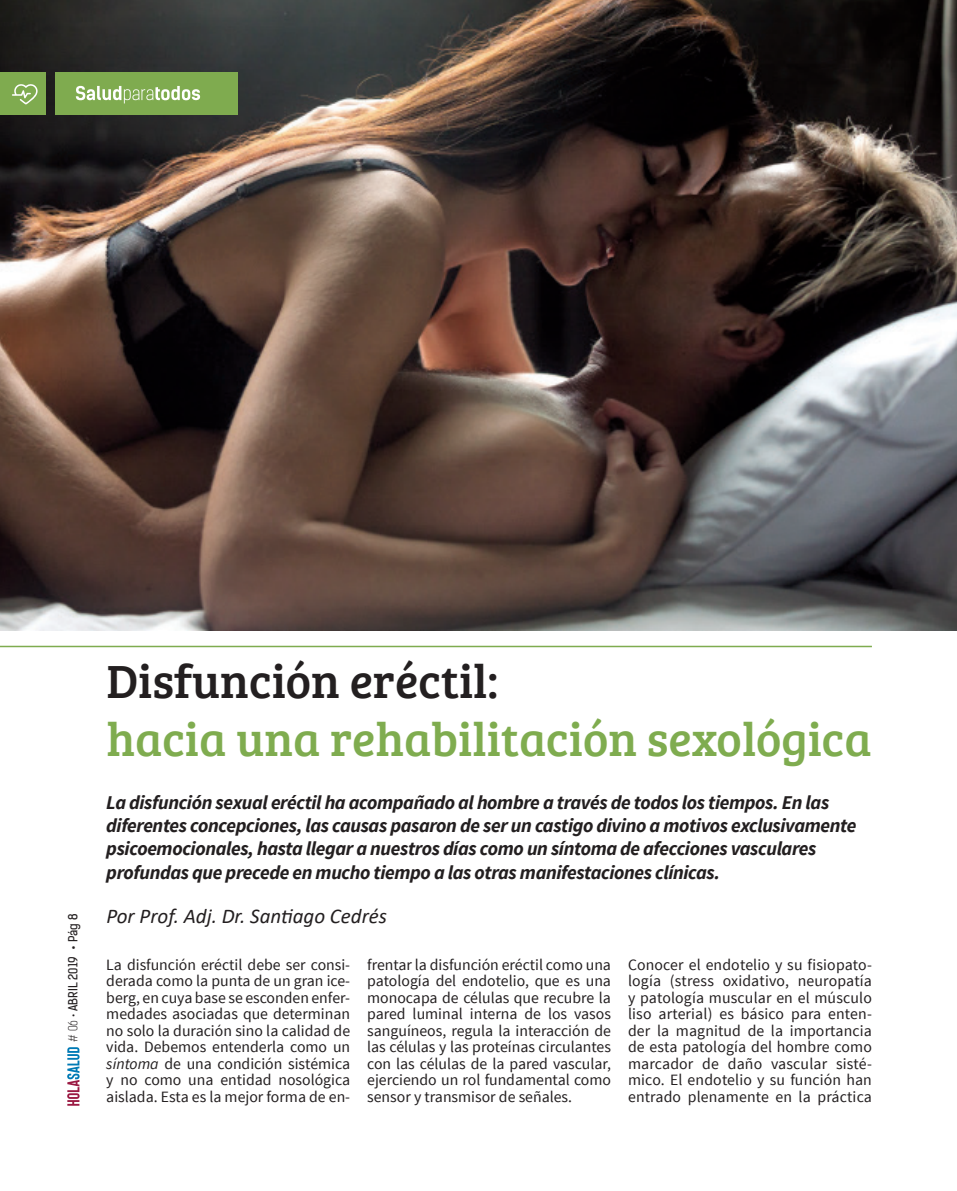
<style>
.page{position:relative;width:957px;height:1191px;background:#fff}
.page>*{position:absolute;margin:0;border:0;box-sizing:border-box;transform-origin:0 0}
.Titulo_principal{font:48px "Bree Serif";color:#7fac4f}
.Titulo_principal-2{font:48px "Bree Serif";color:#231f20}
.Autores{font:italic 21px "Calibri";color:#231f20}
.Copete{font:italic 700 19.5px/23.4px "Source Sans Pro";letter-spacing:-.02em;color:#231f20}
.Textos{font:15.75px/16.5px "Source Sans Pro";color:#231f20;text-align:justify}
.Folio{font:12px "Kelson Sans";color:#231f20}
.s1{font-weight:300}
.s2{font-style:italic}
</style>
<div class="page">
<img style="left:0;top:0;width:957px;height:631px">
<hr style="left:0;top:646px;width:872px;height:1px;background:#7fac4f">
<svg style="left:67px;top:1047px;width:13px;height:58px"></svg>
<div style="left:0;top:72px;width:46px;height:43px;background:#7fab4f"></div>
<div style="left:55px;top:72px;width:182px;height:43px;background:#7fab4f"></div>
<svg style="left:76px;top:86px;width:124px;height:17px"></svg>
<svg style="left:12px;top:84px;width:26px;height:20px"></svg>
<p class="Folio" style="left:66px;top:1041px;width:129px;rotate:-90deg"><span class="s1"># 06 •</span> ABRIL 2019 • Pág 8</p>
<p class="Titulo_principal-2" style="left:106px;top:646px;width:393px">Disfunción eréctil:</p>
<p class="Titulo_principal" style="left:106px;top:704px;width:767px">hacia una rehabilitación sexológica</p>
<p class="Copete" style="left:106px;top:790px;width:751px">La disfunción sexual eréctil ha acompañado al hombre a través de todos los tiempos. En las diferentes concepciones, las causas pasaron de ser un castigo divino a motivos exclusivamente psicoemocionales, hasta llegar a nuestros días como un síntoma de afecciones vasculares profundas que precede en mucho tiempo a las otras manifestaciones clínicas.</p>
<p class="Autores" style="left:106px;top:901px;width:282px">Por Prof. Adj. Dr. Santiago Cedrés</p>
<p class="Textos" style="left:106px;top:956px;width:245px">La disfunción eréctil debe ser consi&shy;derada como la punta de un gran ice&shy;berg, en cuya base se esconden enfer&shy;medades asociadas que determinan no solo la duración sino la calidad de vida. Debemos entenderla como un <span class="s2">síntoma</span> de una condición sistémica y no como una entidad nosológica aislada. Esta es la mejor forma de en-</p>
<p class="Textos" style="left:367px;top:956px;width:245px">frentar la disfunción eréctil como una patología del endotelio, que es una monocapa de células que recubre la pared luminal interna de los vasos sanguíneos, regula la interacción de las células y las proteínas circulantes con las células de la pared vascular, ejerciendo un rol fundamental como sensor y transmisor de señales.</p>
<p class="Textos" style="left:628px;top:956px;width:245px">Conocer el endotelio y su fisiopato&shy;logía (stress oxidativo, neuropatía y patología muscular en el músculo liso arterial) es básico para enten&shy;der la magnitud de la importancia de esta patología del hombre como marcador de daño vascular sisté&shy;mico. El endotelio y su función han entrado plenamente en la práctica</p>
</div>
